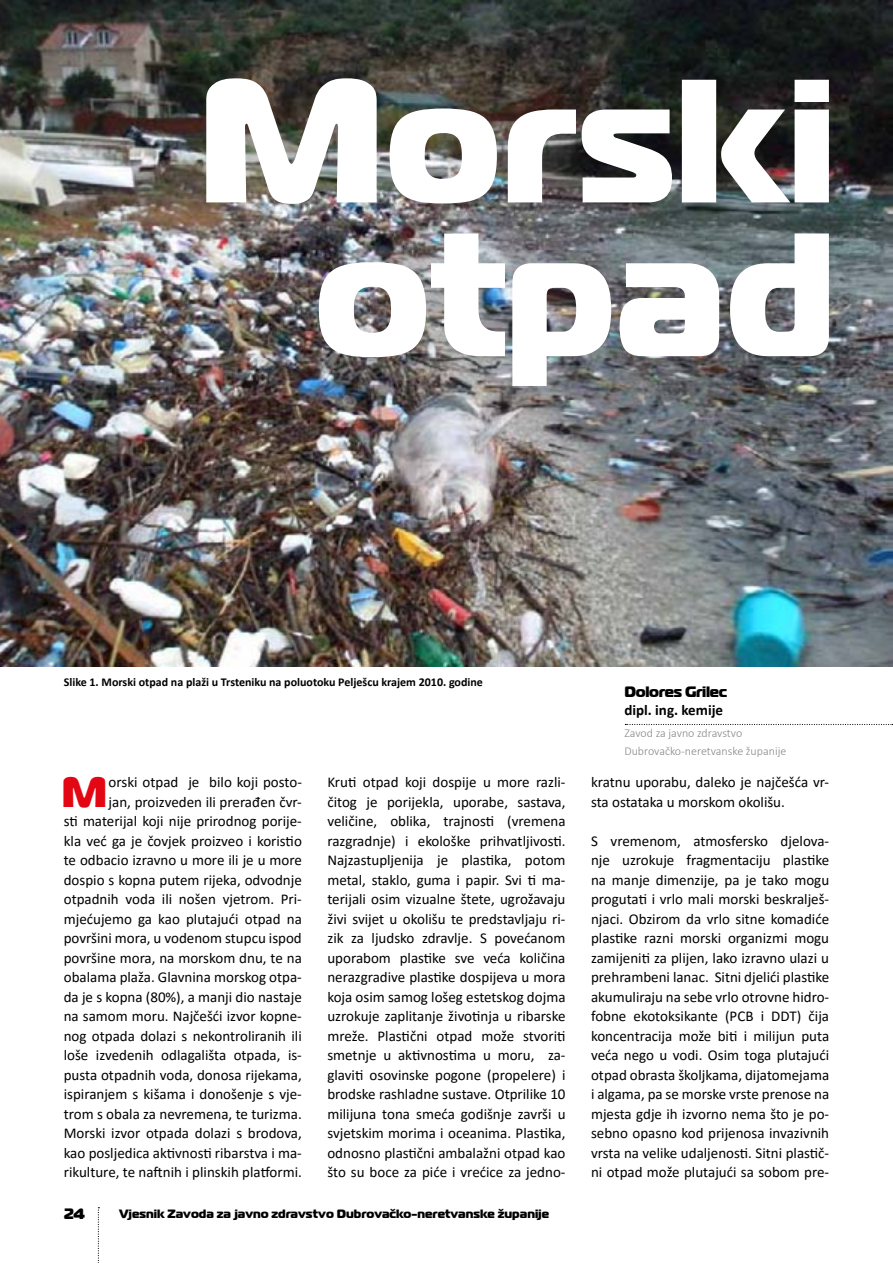
<style>
.page{position:relative;width:893px;height:1263px;background:#fff}
.page>*{position:absolute;margin:0;border:0;box-sizing:border-box;transform-origin:0 0}
.t1{font:800 175.35px/153.8px "Magistral";color:#fff;text-align:right}
.t2{font:800 42.9px "Magistral";color:#e30613}
.t3{font:15px/19.5px "Calibri";color:#000;text-align:justify}
.t4{font:800 15px "Magistral";letter-spacing:-.02em;color:#000}
.t5{font:700 15px "Calibri";color:#000}
.t6{font:700 12px "Calibri";color:#000}
.t7{font:800 12px "Magistral";color:#000}
.t8{font:300 12px/18px "Calibri";color:#878787}
</style>
<div class="page">
<img style="left:0;top:0;width:893px;height:666px">
<svg style="left:625px;top:724px;width:268px;height:1px"></svg>
<svg style="left:98px;top:1207px;width:1px;height:56px"></svg>
<h1 class="t1" style="left:197px;top:63px;width:640px">Morski otpad</h1>
<p class="t6" style="left:64px;top:674px;width:421px">Slike 1. Morski otpad na plaži u Trsteniku na poluotoku Pelješcu krajem 2010. godine</p>
<p class="t4" style="left:624px;top:681px;width:104px">Dolores Grilec</p>
<p class="t5" style="left:624px;top:699px;width:100px">dipl. ing. kemije</p>
<p class="t8" style="left:624px;top:724px;width:163px">Zavod za javno zdravstvo<br>Dubrovačko-neretvanske županije</p>
<h2 class="t2" style="left:62px;top:764px;width:47px">M</h2>
<p class="t3" style="left:64px;top:772px;width:240px;text-align:right">orski otpad je bilo koji posto-<br>jan, proizveden ili prerađen čvr-<br>sti materijal koji nije prirodnog porije&shy;kla već ga je čovjek proizveo i koristio te odbacio izravno u more ili je u more dospio s kopna putem rijeka, odvodnje otpadnih voda ili nošen vjetrom. Pri&shy;mjećujemo ga kao plutajući otpad na površini mora, u vodenom stupcu ispod površine mora, na morskom dnu, te na obalama plaža. Glavnina morskog otpa&shy;da je s kopna (80%), a manji dio nastaje na samom moru. Najčešći izvor kopne&shy;nog otpada dolazi s nekontroliranih ili loše izvedenih odlagališta otpada, is&shy;pusta otpadnih voda, donosa rijekama, ispiranjem s kišama i donošenje s vje&shy;trom s obala za nevremena, te turizma.<br>Morski izvor otpada dolazi s brodova, kao posljedica aktivnosti ribarstva i ma&shy;rikulture, te naftnih i plinskih platformi.</p>
<p class="t3" style="left:327px;top:772px;width:240px">Kruti otpad koji dospije u more razli&shy;čitog je porijekla, uporabe, sastava, veličine, oblika, trajnosti (vremena razgradnje) i ekološke prihvatljivosti.<br>Najzastupljenija je plastika, potom metal, staklo, guma i papir. Svi ti ma&shy;terijali osim vizualne štete, ugrožavaju živi svijet u okolišu te predstavljaju ri&shy;zik za ljudsko zdravlje. S povećanom uporabom plastike sve veća količina nerazgradive plastike dospijeva u mora koja osim samog lošeg estetskog dojma uzrokuje zaplitanje životinja u ribarske mreže. Plastični otpad može stvoriti smetnje u aktivnostima u moru, za&shy;glaviti osovinske pogone (propelere) i brodske rashladne sustave. Otprilike 10 milijuna tona smeća godišnje završi u svjetskim morima i oceanima. Plastika, odnosno plastični ambalažni otpad kao što su boce za piće i vrećice za jedno-</p>
<p class="t3" style="left:591px;top:772px;width:240px">kratnu uporabu, daleko je najčešća vr&shy;sta ostataka u morskom okolišu.</p>
<p class="t3" style="left:591px;top:831px;width:240px">S vremenom, atmosfersko djelova&shy;nje uzrokuje fragmentaciju plastike na manje dimenzije, pa je tako mogu progutati i vrlo mali morski beskralješ&shy;njaci. Obzirom da vrlo sitne komadiće plastike razni morski organizmi mogu zamijeniti za plijen, lako izravno ulazi u prehrambeni lanac. Sitni djelići plastike akumuliraju na sebe vrlo otrovne hidro&shy;fobne ekotoksikante (PCB i DDT) čija koncentracija može biti i milijun puta veća nego u vodi. Osim toga plutajući otpad obrasta školjkama, dijatomejama i algama, pa se morske vrste prenose na mjesta gdje ih izvorno nema što je po&shy;sebno opasno kod prijenosa invazivnih vrsta na velike udaljenosti. Sitni plastič&shy;ni otpad može plutajući sa sobom pre-</p>
<p class="t4" style="left:64px;top:1204px;width:23px">24</p>
<p class="t7" style="left:119px;top:1206px;width:432px">Vjesnik Zavoda za javno zdravstvo Dubrovačko-neretvanske županije</p>
</div>
